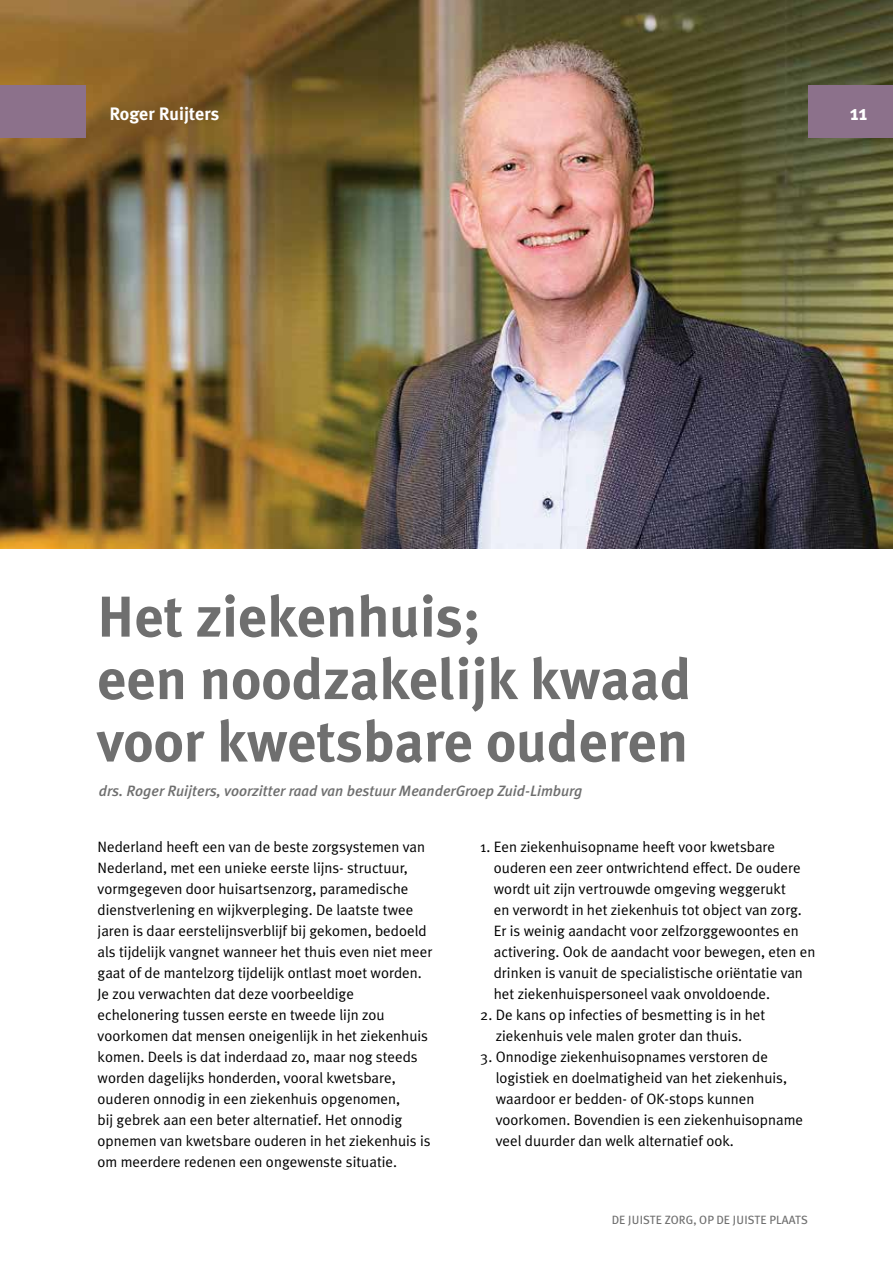
<style>
.page{position:relative;width:893px;height:1263px;background:#fff}
.page>*{position:absolute;margin:0;border:0;box-sizing:border-box;transform-origin:0 0}
.t1{font:700 57.45px/62.4px "Meta Plus";color:#6f6f6f}
.t2{font:700 21px "Meta Plus";color:#fff}
.t3{font:700 18px "Meta Plus";color:#fff}
.t4{font:15px/21px "Meta Plus";color:#000}
.t5{font:italic 500 15px "Meta Plus";color:#6f6f6f}
.t6{font:12px "Meta Plus Book Caps";letter-spacing:.005em;color:#6f6f6f}
</style>
<div class="page">
<img style="left:0;top:0;width:893px;height:549px">
<div style="left:0;top:86px;width:85px;height:52px;background:#8c718b"></div>
<div style="left:808px;top:86px;width:85px;height:52px;background:#8c718b"></div>
<p class="t3" style="left:109px;top:103px;width:111px">Roger Ruijters</p>
<h2 class="t2" style="left:850px;top:100px;width:19px">11</h2>
<h1 class="t1" style="left:97px;top:585px;width:596px">Het ziekenhuis;<br>een noodzakelijk kwaad voor kwetsbare ouderen</h1>
<p class="t5" style="left:99px;top:782px;width:485px">drs. Roger Ruijters, voorzitter raad van bestuur MeanderGroep Zuid-Limburg</p>
<p class="t4" style="left:98px;top:836px;width:336px">Nederland heeft een van de beste zorgsystemen van Nederland, met een unieke eerste lijns- structuur, vormgegeven door huisartsenzorg, paramedische dienstverlening en wijkverpleging. De laatste twee jaren is daar eerstelijnsverblijf bij gekomen, bedoeld als tijdelijk vangnet wanneer het thuis even niet meer gaat of de mantelzorg tijdelijk ontlast moet worden.<br>Je zou verwachten dat deze voorbeeldige echelonering tussen eerste en tweede lijn zou voorkomen dat mensen oneigenlijk in het ziekenhuis komen. Deels is dat inderdaad zo, maar nog steeds worden dagelijks honderden, vooral kwetsbare, ouderen onnodig in een ziekenhuis opgenomen,<br>bij gebrek aan een beter alternatief. Het onnodig opnemen van kwetsbare ouderen in het ziekenhuis is om meerdere redenen een ongewenste situatie.</p>
<p class="t4" style="left:494px;top:836px;width:323px;text-indent:-14px">1. Een ziekenhuisopname heeft voor kwetsbare ouderen een zeer ontwrichtend effect. De oudere wordt uit zijn vertrouwde omgeving weggerukt<br>en verwordt in het ziekenhuis tot object van zorg.<br>Er is weinig aandacht voor zelfzorggewoontes en activering. Ook de aandacht voor bewegen, eten en drinken is vanuit de specialistische oriëntatie van het ziekenhuispersoneel vaak onvoldoende.</p>
<p class="t4" style="left:480px;top:1004px;width:287px;text-align:center">2. De kans op infecties of besmetting is in het ziekenhuis vele malen groter dan thuis.</p>
<p class="t4" style="left:496px;top:1046px;width:309px;text-indent:-15px">3. Onnodige ziekenhuisopnames verstoren de logistiek en doelmatigheid van het ziekenhuis, waardoor er bedden- of OK-stops kunnen voorkomen. Bovendien is een ziekenhuisopname veel duurder dan welk alternatief ook.</p>
<p class="t6" style="left:612px;top:1213px;width:198px">DE JUISTE ZORG, OP DE JUISTE PLAATS</p>
</div>
